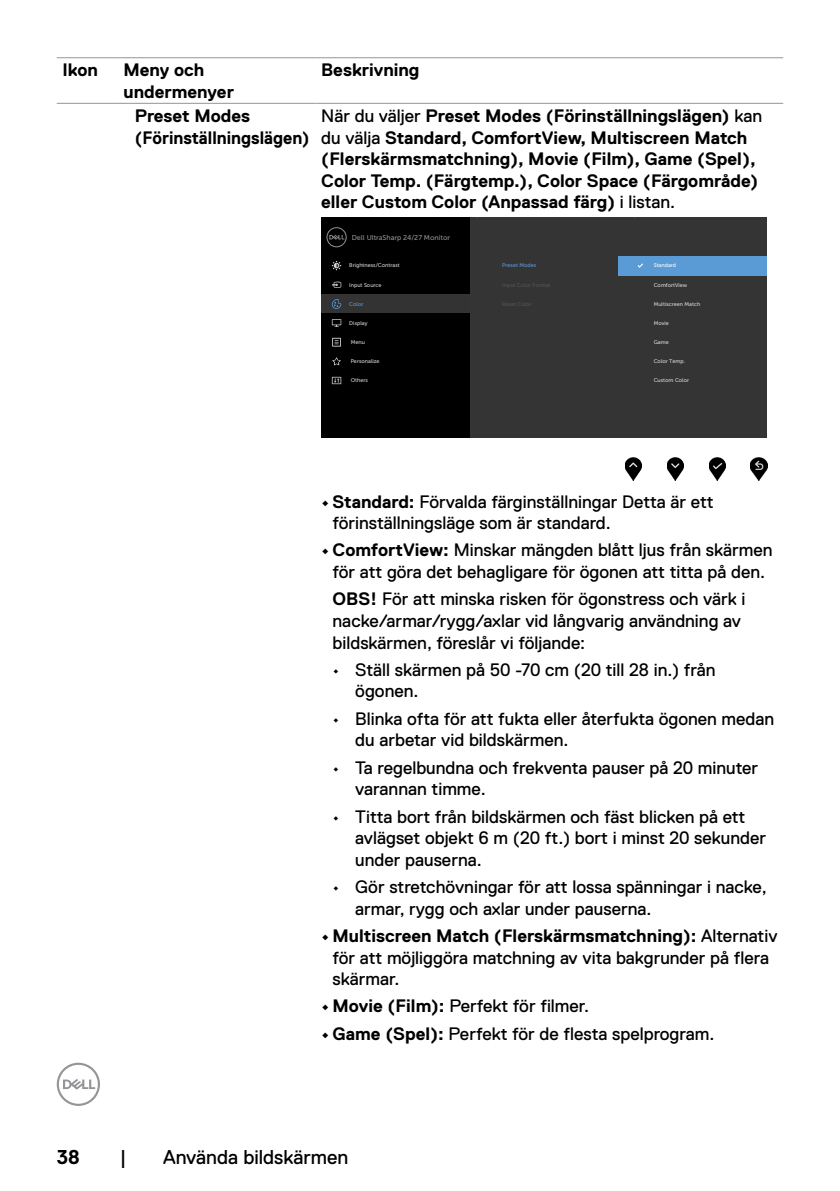
<style>
.page{position:relative;width:840px;height:1191px;background:#fff}
.page>*{position:absolute;margin:0;border:0;box-sizing:border-box;transform-origin:0 0}
.t1{font:20px "Dell Replica";color:#000}
.t2{font:700 20px "Dell Replica";color:#000}
.t3{font:18px/21.6px "Dell Replica";color:#000}
.t4{font:700 18px/21.6px "Dell Replica";color:#000}
.t5{font:7px "Museo Sans For Dell 500";color:#939393}
.t6{font:5.4px "Museo Sans For Dell 500";color:#d9d9d9}
.t7{font:5.4px "Museo Sans For Dell 500";color:#5b9bd5}
.t8{font:5.4px "Museo Sans For Dell 500";color:#fff}
.s1{font-weight:400}
.s2{font-weight:700}
</style>
<div class="page">
<svg style="left:57px;top:1062px;width:43px;height:44px"></svg>
<hr style="left:57px;top:57px;width:61px;height:1px;background:#939598">
<hr style="left:118px;top:57px;width:197px;height:1px;background:#939598">
<hr style="left:315px;top:57px;width:467px;height:1px;background:#939598">
<hr style="left:57px;top:103px;width:61px;height:1px;background:#939598">
<hr style="left:118px;top:103px;width:197px;height:1px;background:#939598">
<hr style="left:315px;top:103px;width:467px;height:1px;background:#939598">
<div style="left:321px;top:218px;width:445px;height:220px;background:#343435"></div>
<div style="left:321px;top:218px;width:148px;height:38px;background:#000"></div>
<svg style="left:326px;top:227px;width:20px;height:20px"></svg>
<div style="left:321px;top:275px;width:148px;height:19px;background:#000"></div>
<div style="left:321px;top:313px;width:148px;height:20px;background:#000"></div>
<div style="left:321px;top:333px;width:148px;height:19px;background:#000"></div>
<div style="left:321px;top:352px;width:148px;height:19px;background:#000"></div>
<div style="left:321px;top:371px;width:148px;height:19px;background:#000"></div>
<div style="left:321px;top:390px;width:148px;height:19px;background:#000"></div>
<div style="left:321px;top:409px;width:148px;height:19px;background:#000"></div>
<div style="left:321px;top:428px;width:148px;height:10px;background:#000"></div>
<div style="left:321px;top:256px;width:148px;height:19px;background:#000"></div>
<div style="left:618px;top:256px;width:148px;height:19px;background:#5b9bd5"></div>
<svg style="left:637px;top:264px;width:5px;height:4px"></svg>
<svg style="left:331px;top:299px;width:10px;height:10px"></svg>
<svg style="left:332px;top:281px;width:9px;height:7px"></svg>
<svg style="left:331px;top:319px;width:10px;height:8px"></svg>
<svg style="left:332px;top:338px;width:9px;height:8px"></svg>
<svg style="left:332px;top:357px;width:9px;height:8px"></svg>
<svg style="left:331px;top:377px;width:10px;height:7px"></svg>
<svg style="left:331px;top:261px;width:10px;height:9px"></svg>
<img style="left:625px;top:457px;width:16px;height:23px">
<img style="left:667px;top:457px;width:16px;height:23px">
<img style="left:709px;top:457px;width:16px;height:23px">
<img style="left:750px;top:457px;width:16px;height:23px">
<p class="t4" style="left:62px;top:59px;width:37px">Ikon</p>
<p class="t4" style="left:123px;top:59px;width:112px">Meny och undermenyer</p>
<p class="t4" style="left:321px;top:59px;width:100px">Beskrivning</p>
<p class="t4" style="left:135px;top:105px;width:176px">Preset Modes (Förinställningslägen)</p>
<p class="t4" style="left:321px;top:105px;width:442px"><span class="s1">När du väljer</span> Preset Modes (Förinställningslägen) <span class="s1">kan du välja</span> Standard, ComfortView, Multiscreen Match (Flerskärmsmatchning), Movie (Film), Game (Spel), Color Temp. (Färgtemp.), Color Space (Färgområde) eller Custom Color (Anpassad färg) <span class="s1">i listan.</span></p>
<p class="t5" style="left:352px;top:233px;width:100px">Dell UltraSharp 24/27 Monitor</p>
<p class="t6" style="left:349px;top:262px;width:52px">Brightness/Contrast</p>
<p class="t7" style="left:349px;top:301px;width:16px">Color</p>
<p class="t6" style="left:349px;top:320px;width:20px">Display</p>
<p class="t8" style="left:653px;top:262px;width:24px">Standard</p>
<p class="t7" style="left:502px;top:262px;width:35px">Preset Modes</p>
<p class="t6" style="left:349px;top:282px;width:34px">Input Source</p>
<p class="t6" style="left:653px;top:282px;width:35px">ComfortView</p>
<p class="t6" style="left:653px;top:301px;width:48px">Multiscreen Match</p>
<p class="t6" style="left:653px;top:320px;width:17px">Movie</p>
<p class="t6" style="left:653px;top:339px;width:16px">Game</p>
<p class="t6" style="left:653px;top:358px;width:33px">Color Temp.</p>
<p class="t6" style="left:653px;top:377px;width:37px">Custom Color</p>
<p class="t6" style="left:350px;top:339px;width:16px">Menu</p>
<p class="t6" style="left:350px;top:358px;width:30px">Personalize</p>
<p class="t6" style="left:350px;top:377px;width:19px">Others</p>
<p class="t3" style="left:332px;top:490px;width:382px;text-indent:-11px"><span class="s2">• Standard:</span> Förvalda färginställningar Detta är ett förinställningsläge som är standard.</p>
<p class="t3" style="left:321px;top:539px;width:452px;text-align:center"><span class="s2">• ComfortView:</span> Minskar mängden blått ljus från skärmen för att göra det behagligare för ögonen att titta på den.</p>
<p class="t3" style="left:332px;top:588px;width:414px"><span class="s2">OBS!</span> För att minska risken för ögonstress och värk i nacke/armar/rygg/axlar vid långvarig användning av bildskärmen, föreslår vi följande:</p>
<p class="t3" style="left:355px;top:659px;width:361px;text-indent:-23px">• Ställ skärmen på 50 -70 cm (20 till 28 in.) från ögonen.</p>
<p class="t3" style="left:355px;top:708px;width:420px;text-indent:-23px">• Blinka ofta för att fukta eller återfukta ögonen medan du arbetar vid bildskärmen.</p>
<p class="t3" style="left:355px;top:756px;width:404px;text-indent:-23px">• Ta regelbundna och frekventa pauser på 20 minuter varannan timme.</p>
<p class="t3" style="left:355px;top:805px;width:412px;text-indent:-23px">• Titta bort från bildskärmen och fäst blicken på ett avlägset objekt 6 m (20 ft.) bort i minst 20 sekunder under pauserna.</p>
<p class="t3" style="left:355px;top:876px;width:413px;text-indent:-23px">• Gör stretchövningar för att lossa spänningar i nacke, armar, rygg och axlar under pauserna.</p>
<p class="t3" style="left:332px;top:925px;width:446px;text-indent:-11px"><span class="s2">• Multiscreen Match (Flerskärmsmatchning):</span> Alternativ för att möjliggöra matchning av vita bakgrunder på flera skärmar.</p>
<p class="t3" style="left:321px;top:995px;width:269px"><span class="s2">• Movie (Film):</span> Perfekt för filmer.</p>
<p class="t3" style="left:321px;top:1022px;width:394px"><span class="s2">• Game (Spel):</span> Perfekt för de flesta spelprogram.</p>
<p class="t2" style="left:57px;top:1146px;width:25px">38</p>
<p class="t1" style="left:120px;top:1146px;width:8px">|</p>
<p class="t1" style="left:163px;top:1146px;width:186px">Använda bildskärmen</p>
</div>
